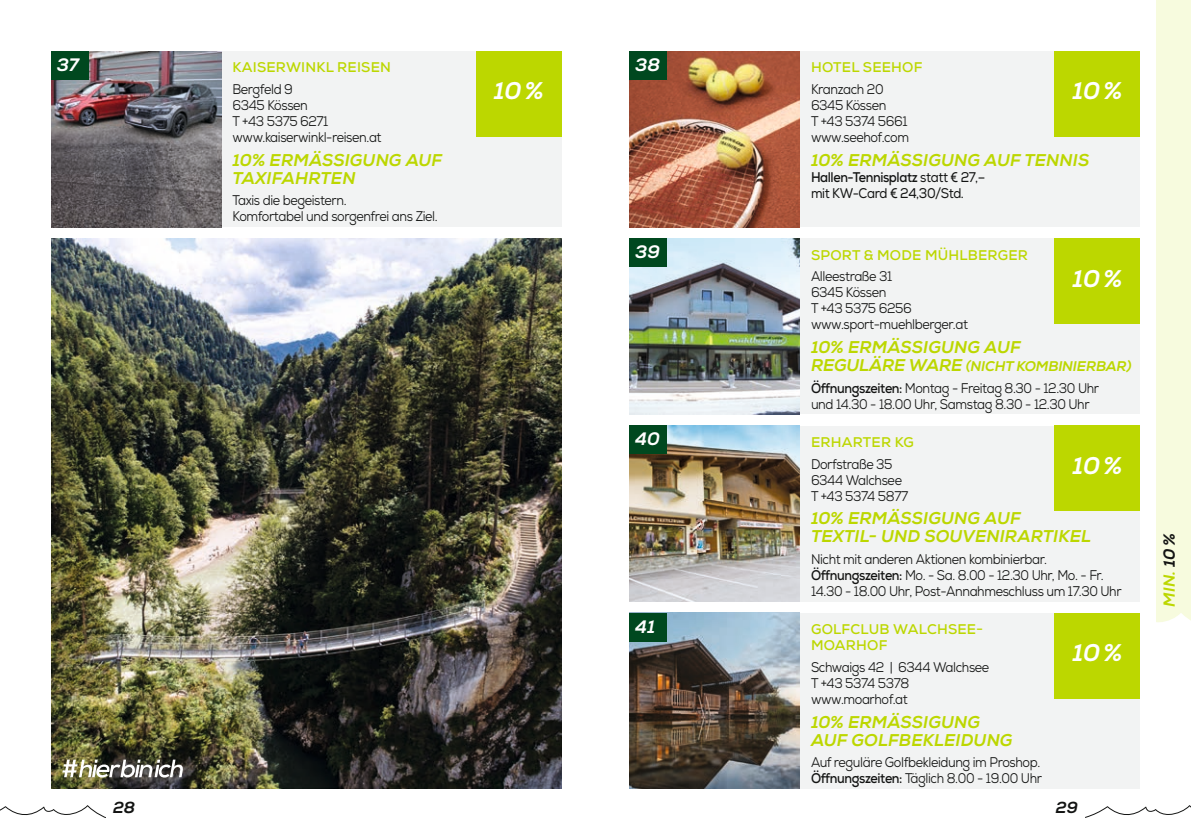
<style>
.page{position:relative;width:1191px;height:840px;background:#fff}
.page>*{position:absolute;margin:0;border:0;box-sizing:border-box;transform-origin:0 0}
.t1{font:italic 800 24px "Nexa";color:#fff}
.t2{font:italic 800 18px "Nexa";color:#fff}
.t3{font:italic 800 17px/18px "Nexa";letter-spacing:.005em;color:#bcd700}
.t4{font:italic 800 16px "Nexa";color:#bcd700}
.t5{font:italic 800 16px "Nexa";color:#131413}
.t6{font:14px/16px "Nexa";letter-spacing:-.03em;color:#131413;scale:.9 1}
.t7{font:700 14px/16px "Nexa";letter-spacing:.015em;color:#bcd700}
.t8{font:14px/16px "Nexa";letter-spacing:-.03em;color:#131413;scale:.9 1}
.s1{font-weight:700}
.s2{font-weight:800;font-style:italic;font-size:17px;color:#bcd700}
.s3{font-weight:800;font-style:italic;color:#bcd700}
.s4{color:#131413}
</style>
<div class="page">
<svg style="left:1085px;top:805px;width:106px;height:12px"></svg>
<svg style="left:0;top:805px;width:106px;height:12px"></svg>
<div style="left:1157px;top:0;width:34px;height:624px;background:#f7fbde"></div>
<svg style="left:1157px;top:613px;width:34px;height:11px"></svg>
<img style="left:51px;top:238px;width:510px;height:550px">
<svg style="left:62px;top:759px;width:121px;height:18px"></svg>
<div style="left:799px;top:51px;width:341px;height:176px;background:#f2f3f3"></div>
<img style="left:629px;top:51px;width:170px;height:176px">
<div style="left:1054px;top:51px;width:86px;height:85px;background:#bcd700"></div>
<div style="left:629px;top:51px;width:38px;height:28px;background:#00481f"></div>
<div style="left:799px;top:238px;width:341px;height:176px;background:#f2f3f3"></div>
<img style="left:629px;top:238px;width:170px;height:176px">
<div style="left:1054px;top:238px;width:86px;height:85px;background:#bcd700"></div>
<div style="left:629px;top:238px;width:38px;height:28px;background:#00481f"></div>
<div style="left:799px;top:425px;width:341px;height:176px;background:#f2f3f3"></div>
<img style="left:629px;top:425px;width:170px;height:176px">
<div style="left:1054px;top:425px;width:86px;height:85px;background:#bcd700"></div>
<div style="left:629px;top:425px;width:38px;height:29px;background:#00481f"></div>
<div style="left:221px;top:51px;width:340px;height:176px;background:#f2f3f3"></div>
<img style="left:51px;top:51px;width:170px;height:176px">
<div style="left:476px;top:51px;width:85px;height:85px;background:#bcd700"></div>
<div style="left:51px;top:51px;width:37px;height:28px;background:#00481f"></div>
<div style="left:799px;top:612px;width:341px;height:176px;background:#f2f3f3"></div>
<img style="left:629px;top:612px;width:170px;height:176px">
<div style="left:1054px;top:612px;width:86px;height:85px;background:#bcd700"></div>
<div style="left:629px;top:612px;width:38px;height:29px;background:#00481f"></div>
<p class="t2" style="left:57px;top:53px;width:24px">37</p>
<p class="t7" style="left:233px;top:59px;width:160px">KAISERWINKL REISEN</p>
<p class="t6" style="left:232px;top:81px;width:167px">Bergfeld 9<br>6345 Kössen<br>T +43 5375 6271 www.kaiserwinkl-reisen.at</p>
<p class="t3" style="left:232px;top:151px;width:211px">10% ERMÄSSIGUNG AUF<br>TAXIFAHRTEN</p>
<p class="t6" style="left:232px;top:192px;width:229px">Taxis die begeistern.<br>Komfortabel und sorgenfrei ans Ziel.</p>
<h1 class="t1" style="left:494px;top:76px;width:52px">10%</h1>
<p class="t2" style="left:635px;top:53px;width:26px">38</p>
<p class="t2" style="left:635px;top:240px;width:26px">39</p>
<p class="t2" style="left:635px;top:427px;width:26px">40</p>
<p class="t2" style="left:635px;top:615px;width:22px">41</p>
<p class="t7" style="left:811px;top:59px;width:113px">HOTEL SEEHOF</p>
<p class="t6" style="left:811px;top:81px;width:110px">Kranzach 20<br>6345 Kössen<br>T +43 5374 5661 www.seehof.com</p>
<p class="t3" style="left:811px;top:151px;width:280px">10% ERMÄSSIGUNG AUF TENNIS</p>
<p class="t8" style="left:811px;top:169px;width:195px"><span class="s1">Hallen-Tennisplatz</span> statt € 27,– mit KW-Card € 24,30/Std.</p>
<h1 class="t1" style="left:1072px;top:76px;width:52px">10%</h1>
<p class="t7" style="left:811px;top:246px;width:218px">SPORT &amp; MODE MÜHLBERGER</p>
<p class="t6" style="left:811px;top:268px;width:176px">Alleestraße 31<br>6345 Kössen<br>T +43 5375 6256 www.sport-muehlberger.at</p>
<p class="t3" style="left:811px;top:338px;width:211px">10% ERMÄSSIGUNG AUF</p>
<p class="t6" style="left:811px;top:355px;width:357px;line-height:21.6px"><span class="s2">REGULÄRE WARE</span> <span class="s3">(NICHT KOMBINIERBAR)<br></span><span class="s1">Öffnungszeiten:</span> Montag - Freitag 8.30 - 12.30 Uhr</p>
<p class="t6" style="left:811px;top:395px;width:311px">und 14.30 - 18.00 Uhr, Samstag 8.30 - 12.30 Uhr</p>
<h1 class="t1" style="left:1072px;top:263px;width:52px">10%</h1>
<p class="t7" style="left:811px;top:434px;width:104px">ERHARTER KG</p>
<p class="t6" style="left:811px;top:455px;width:109px">Dorfstraße 35<br>6344 Walchsee<br>T +43 5374 5877</p>
<p class="t3" style="left:811px;top:509px;width:282px">10% ERMÄSSIGUNG AUF<br>TEXTIL- UND SOUVENIRARTIKEL</p>
<p class="t6" style="left:811px;top:551px;width:347px">Nicht mit anderen Aktionen kombinierbar.<br><span class="s1">Öffnungszeiten:</span> Mo. - Sa. 8.00 - 12.30 Uhr, Mo. - Fr.<br>14.30 - 18.00 Uhr, Post-Annahmeschluss um 17.30 Uhr</p>
<h1 class="t1" style="left:1072px;top:450px;width:52px">10%</h1>
<p class="t7" style="left:811px;top:621px;width:174px">GOLFCLUB WALCHSEE-<br>MOARHOF</p>
<p class="t6" style="left:811px;top:658px;width:200px">Schwaigs 42 | 6344 Walchsee<br>T +43 5374 5378 www.moarhof.at</p>
<p class="t3" style="left:811px;top:712px;width:203px">10% ERMÄSSIGUNG<br>AUF GOLFBEKLEIDUNG</p>
<p class="t6" style="left:811px;top:754px;width:258px">Auf reguläre Golfbekleidung im Proshop.<br><span class="s1">Öffnungszeiten:</span> Täglich 8.00 - 19.00 Uhr</p>
<h1 class="t1" style="left:1072px;top:637px;width:52px">10%</h1>
<p class="t5" style="left:113px;top:797px;width:24px">28</p>
<p class="t5" style="left:1055px;top:797px;width:23px">29</p>
<p class="t4" style="left:1159px;top:607px;width:75px;rotate:-90deg">MIN. <span class="s4">10%</span></p>
</div>
